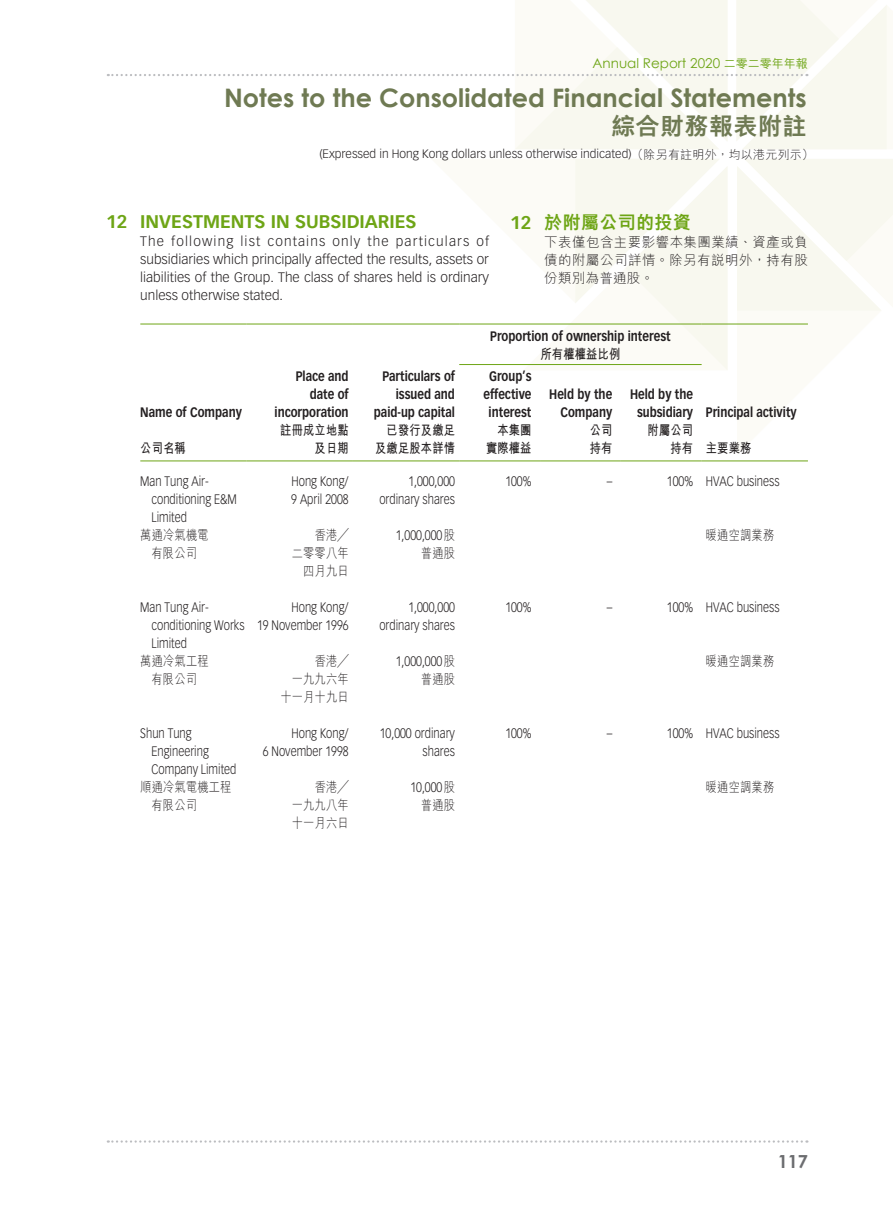
<style>
.page{position:relative;width:893px;height:1212px;background:#fff}
.page>*{position:absolute;margin:0;border:0;box-sizing:border-box;transform-origin:0 0}
.t1{font:700 25.5px "Century Gothic";color:#6f7a53}
.t2{font:800 24px "M Hei HK";letter-spacing:.02em;color:#6f7a53}
.t3{font:700 18px "Vectora LT Std";color:#6ea516}
.t4{font:800 18px "M Hei HK";letter-spacing:.02em;color:#6ea516}
.t5{font:700 18px "Century Gothic";color:#6c6d70}
.t6{font:300 13.5px/18px "Vectora LT Std";color:#231f20;text-align:right;scale:.83 1}
.t7{font:700 13.5px/18px "Vectora LT Std";color:#231f20;text-align:right;scale:.83 1}
.t8{font:300 13.5px/18px "Vectora LT Std";color:#231f20;text-align:justify}
.t9{font:300 13.5px/18px "M Hei HK";letter-spacing:.02em;color:#231f20;text-align:center;scale:.83 1}
.t10{font:700 13.5px/18px "M Hei HK";letter-spacing:.02em;color:#231f20;text-align:right;scale:.83 1}
.t11{font:300 13.5px/18px "M Hei HK";letter-spacing:.02em;color:#231f20;text-align:justify}
.t12{font:13.5px "Century Gothic";color:#6ea516}
.t13{font:300 12px "Vectora LT Std";color:#231f20}
.s1{font-family:"M Hei HK";font-weight:500;font-size:12px}
.s2{font-family:"M Hei HK"}
.s3{font-family:"Vectora LT Std";font-weight:700}
</style>
<div class="page">
<svg style="left:431px;top:159px;width:296px;height:211px"></svg>
<svg style="left:737px;top:159px;width:156px;height:165px"></svg>
<svg style="left:108px;top:1140px;width:699px;height:2px"></svg>
<hr style="left:140px;top:324px;width:107px;height:1px;background:#6ea516">
<hr style="left:247px;top:324px;width:106px;height:1px;background:#6ea516">
<hr style="left:353px;top:324px;width:106px;height:1px;background:#6ea516">
<hr style="left:459px;top:324px;width:243px;height:1px;background:#6ea516">
<hr style="left:702px;top:324px;width:106px;height:1px;background:#6ea516">
<hr style="left:459px;top:364px;width:243px;height:1px;background:#6ea516">
<hr style="left:140px;top:460px;width:107px;height:1px;background:#6ea516">
<hr style="left:247px;top:460px;width:106px;height:1px;background:#6ea516">
<hr style="left:353px;top:460px;width:106px;height:1px;background:#6ea516">
<hr style="left:459px;top:460px;width:81px;height:1px;background:#6ea516">
<hr style="left:540px;top:460px;width:81px;height:1px;background:#6ea516">
<hr style="left:621px;top:460px;width:81px;height:1px;background:#6ea516">
<hr style="left:702px;top:460px;width:106px;height:1px;background:#6ea516">
<svg style="left:108px;top:0;width:779px;height:149px"></svg>
<p class="t12" style="left:592px;top:54px;width:217px">Annual Report 2020 <span class="s1">二零二零年年報</span></p>
<h1 class="t1" style="left:224px;top:78px;width:584px">Notes to the Consolidated Financial Statements</h1>
<h2 class="t2" style="left:611px;top:115px;width:197px">綜合財務報表附註</h2>
<p class="t13" style="left:320px;top:147px;width:496px">(Expressed in Hong Kong dollars unless otherwise indicated)<span class="s2">（除另有註明外，均以港元列示）</span></p>
<h3 class="t3" style="left:106px;top:210px;width:312px">12 INVESTMENTS IN SUBSIDIARIES</h3>
<p class="t8" style="left:140px;top:232px;width:350px">The following list contains only the particulars of subsidiaries which principally affected the results, assets or liabilities of the Group. The class of shares held is ordinary unless otherwise stated.</p>
<h3 class="t4" style="left:510px;top:213px;width:182px"><span class="s3">12</span> 於附屬公司的投資</h3>
<p class="t11" style="left:544px;top:233px;width:265px">下表僅包含主要影響本集團業績、資產或負債的附屬公司詳情。除另有說明外，持有股份類別為普通股。</p>
<p class="t7" style="left:140px;top:403px;width:124px">Name of Company</p>
<p class="t10" style="left:140px;top:438px;width:56px">公司名稱</p>
<p class="t7" style="left:490px;top:327px;width:219px">Proportion of ownership interest</p>
<p class="t10" style="left:540px;top:344px;width:98px">所有權權益比例</p>
<p class="t7" style="left:275px;top:367px;width:91px">Place and date of incorporation</p>
<p class="t7" style="left:374px;top:367px;width:99px">Particulars of issued and paid-up capital</p>
<p class="t7" style="left:483px;top:367px;width:59px;text-align:center">Group’s effective interest</p>
<p class="t7" style="left:549px;top:385px;width:77px">Held by the<br>Company</p>
<p class="t7" style="left:637px;top:385px;width:194px;text-align:left;text-indent:-7px">Held by the<br>subsidiary Principal activity</p>
<p class="t10" style="left:280px;top:420px;width:84px">註冊成立地點及日期</p>
<p class="t10" style="left:375px;top:420px;width:98px">已發行及繳足及繳足股本詳情</p>
<p class="t10" style="left:486px;top:420px;width:56px">本集團實際權益</p>
<p class="t10" style="left:590px;top:420px;width:29px;text-align:left">公司持有</p>
<p class="t10" style="left:670px;top:420px;width:99px;text-align:left;text-indent:-23px">附屬公司<br>持有 主要業務</p>
<p class="t6" style="left:152px;top:472px;width:104px;text-align:left;text-indent:-11px">Man Tung Air&shy;conditioning E&amp;M<br>Limited</p>
<p class="t6" style="left:291px;top:472px;width:71px;text-align:left">Hong Kong/<br>9 April 2008</p>
<p class="t6" style="left:379px;top:472px;width:93px">1,000,000 ordinary shares</p>
<p class="t6" style="left:505px;top:472px;width:33px">100%</p>
<p class="t6" style="left:607px;top:472px;width:8px">–</p>
<p class="t6" style="left:667px;top:472px;width:137px">100% HVAC business</p>
<p class="t9" style="left:140px;top:526px;width:84px">萬通冷氣機電有限公司</p>
<p class="t9" style="left:292px;top:526px;width:70px;text-align:right">香港╱<br>二零零八年四月九日</p>
<p class="t6" style="left:396px;top:526px;width:73px">1,000,000<span class="s2">股</span></p>
<p class="t9" style="left:706px;top:526px;width:84px">暖通空調業務</p>
<p class="t9" style="left:421px;top:544px;width:43px">普通股</p>
<p class="t6" style="left:152px;top:598px;width:114px;text-align:left;text-indent:-11px">Man Tung Air&shy;conditioning Works<br>Limited</p>
<p class="t6" style="left:257px;top:598px;width:112px">Hong Kong/<br>19 November 1996</p>
<p class="t6" style="left:379px;top:598px;width:93px">1,000,000 ordinary shares</p>
<p class="t6" style="left:505px;top:598px;width:33px">100%</p>
<p class="t6" style="left:607px;top:598px;width:8px">–</p>
<p class="t6" style="left:667px;top:598px;width:137px">100% HVAC business</p>
<p class="t9" style="left:140px;top:652px;width:84px">萬通冷氣工程有限公司</p>
<p class="t9" style="left:280px;top:652px;width:84px;text-align:right">香港╱<br>一九九六年十一月十九日</p>
<p class="t6" style="left:396px;top:652px;width:73px">1,000,000<span class="s2">股</span></p>
<p class="t9" style="left:706px;top:652px;width:84px">暖通空調業務</p>
<p class="t9" style="left:421px;top:670px;width:43px">普通股</p>
<p class="t6" style="left:152px;top:724px;width:104px;text-align:left;text-indent:-11px">Shun Tung<br>Engineering<br>Company Limited</p>
<p class="t6" style="left:263px;top:724px;width:105px">Hong Kong/<br>6 November 1998</p>
<p class="t6" style="left:380px;top:724px;width:92px">10,000 ordinary shares</p>
<p class="t6" style="left:505px;top:724px;width:33px">100%</p>
<p class="t6" style="left:607px;top:724px;width:8px">–</p>
<p class="t6" style="left:667px;top:724px;width:137px">100% HVAC business</p>
<p class="t9" style="left:152px;top:778px;width:98px;text-align:left;text-indent:-11px">順通冷氣電機工程有限公司</p>
<p class="t9" style="left:292px;top:778px;width:70px;text-align:justify;text-indent:23px">香港╱一九九八年十一月六日</p>
<p class="t6" style="left:410px;top:778px;width:55px">10,000<span class="s2">股</span></p>
<p class="t9" style="left:706px;top:778px;width:84px">暖通空調業務</p>
<p class="t9" style="left:421px;top:796px;width:43px">普通股</p>
<h3 class="t5" style="left:778px;top:1148px;width:32px">117</h3>
</div>
